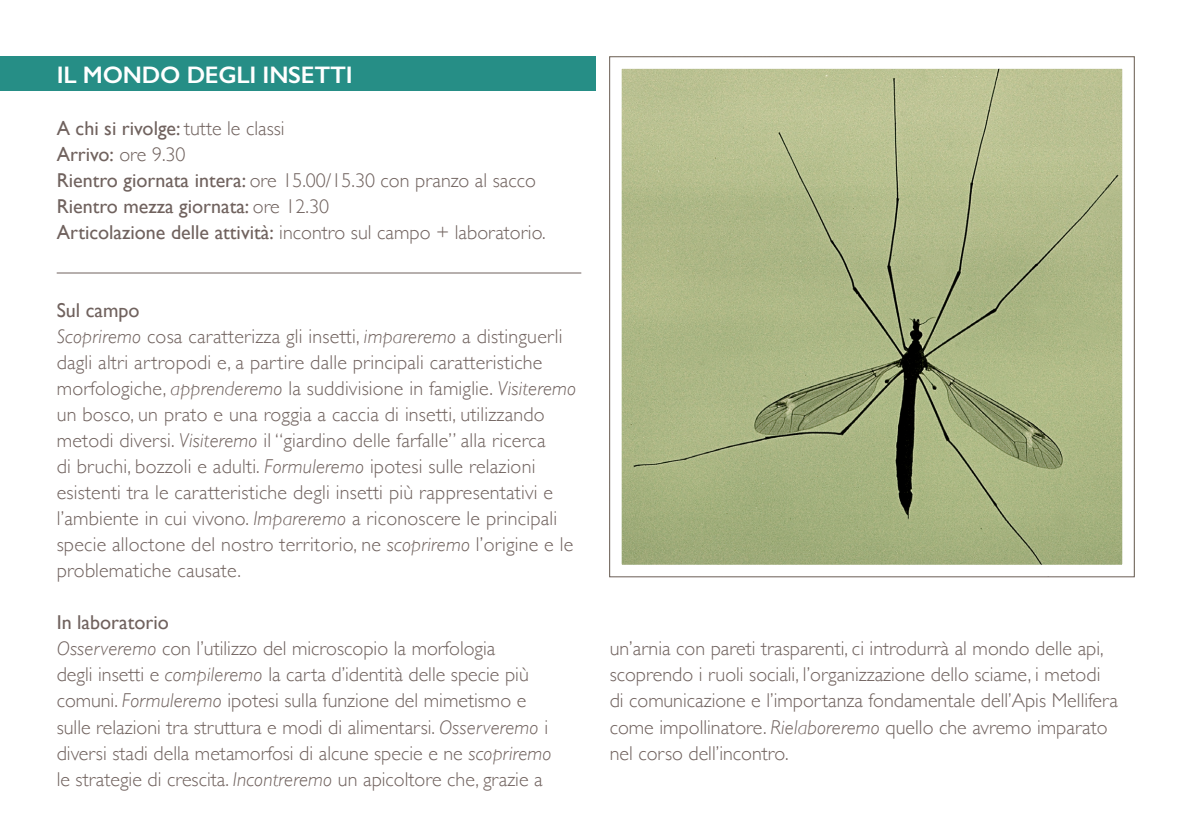
<style>
.page{position:relative;width:1191px;height:840px;background:#fff}
.page>*{position:absolute;margin:0;border:0;box-sizing:border-box;transform-origin:0 0}
.t1{font:600 24px "Gill Sans";letter-spacing:-.01em;color:#fff}
.Testo{font:300 20px/26px "Gill Sans";color:#70625e}
.Testo-2{font:20px "Gill Sans";color:#70625e}
.Titolini{font:20px "Gill Sans";color:#70625e}
.s1{font-weight:300}
.s2{font-weight:400}
.s3{font-style:italic}
</style>
<div class="page">
<div style="left:0;top:57px;width:595px;height:34px;background:#268e86"></div>
<hr style="left:57px;top:272px;width:524px;height:1px;background:#70625e">
<img style="left:622px;top:70px;width:499px;height:493px">
<div style="left:609px;top:57px;width:525px;height:519px;border:12px solid #fff"></div>
<p class="t1" style="left:57px;top:60px;width:297px">IL MONDO DEGLI INSETTI</p>
<p class="Testo-2" style="left:57px;top:116px;width:229px">A chi si rivolge: <span class="s1">tutte le classi</span></p>
<p class="Testo-2" style="left:57px;top:142px;width:130px">Arrivo: <span class="s1">ore 9.30</span></p>
<p class="Testo" style="left:57px;top:166px;width:481px"><span class="s2">Rientro giornata intera:</span> ore 15.00/15.30 con pranzo al sacco</p>
<p class="Testo-2" style="left:57px;top:194px;width:274px">Rientro mezza giornata: <span class="s1">ore 12.30</span></p>
<p class="Testo" style="left:57px;top:218px;width:490px"><span class="s2">Articolazione delle attività:</span> incontro sul campo + laboratorio.</p>
<p class="Titolini" style="left:57px;top:298px;width:84px">Sul campo</p>
<p class="Testo" style="left:57px;top:322px;width:521px"><span class="s3">Scopriremo</span> cosa caratterizza gli insetti, <span class="s3">impareremo</span> a distinguerli dagli altri artropodi e, a partire dalle principali caratteristiche morfologiche, <span class="s3">apprenderemo</span> la suddivisione in famiglie. <span class="s3">Visiteremo </span>un bosco, un prato e una roggia a caccia di insetti, utilizzando metodi diversi. <span class="s3">Visiteremo</span> il “giardino delle farfalle” alla ricerca<br>di bruchi, bozzoli e adulti. <span class="s3">Formuleremo</span> ipotesi sulle relazioni esistenti tra le caratteristiche degli insetti più rappresentativi e l’ambiente in cui vivono. <span class="s3">Impareremo</span> a riconoscere le principali specie alloctone del nostro territorio, ne <span class="s3">scopriremo</span> l’origine e le problematiche causate.</p>
<p class="Titolini" style="left:57px;top:610px;width:114px">In laboratorio</p>
<p class="Testo" style="left:57px;top:634px;width:496px"><span class="s3">Osserveremo</span> con l’utilizzo del microscopio la morfologia<br>degli insetti e <span class="s3">compileremo</span> la carta d’identità delle specie più comuni. <span class="s3">Formuleremo</span> ipotesi sulla funzione del mimetismo e sulle relazioni tra struttura e modi di alimentarsi. <span class="s3">Osserveremo</span> i diversi stadi della metamorfosi di alcune specie e ne <span class="s3">scopriremo </span>le strategie di crescita. <span class="s3">Incontreremo</span> un apicoltore che, grazie a</p>
<p class="Testo" style="left:609px;top:634px;width:510px">un’arnia con pareti trasparenti, ci introdurrà al mondo delle api, scoprendo i ruoli sociali, l’organizzazione dello sciame, i metodi di comunicazione e l’importanza fondamentale dell’Apis Mellifera come impollinatore. <span class="s3">Rielaboreremo</span> quello che avremo imparato nel corso dell’incontro.</p>
</div>
